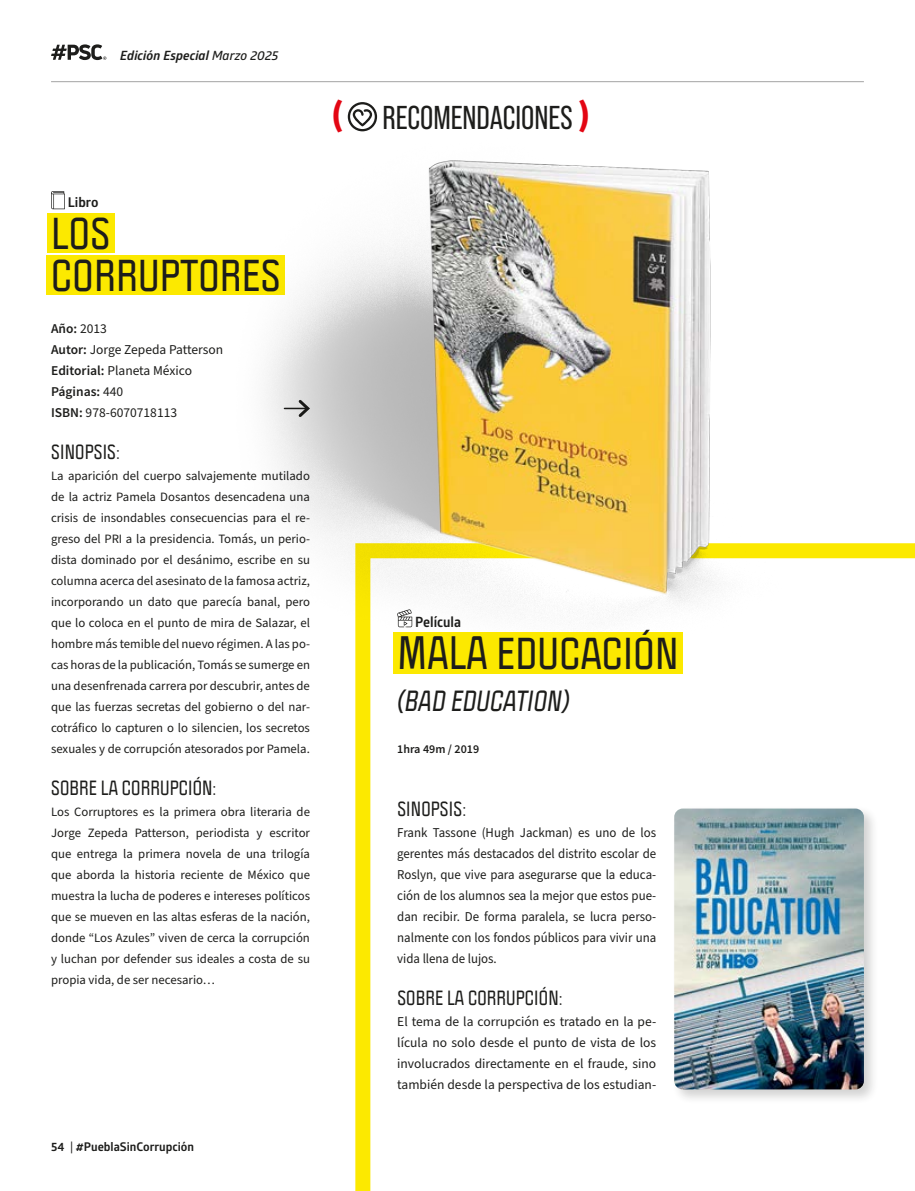
<style>
.page{position:relative;width:915px;height:1191px;background:#fff}
.page>*{position:absolute;margin:0;border:0;box-sizing:border-box;transform-origin:0 0}
.t1{font:700 39px/42px "Politica";letter-spacing:.01em;color:#1d1d1b}
.t2{font:900 36px "Source Sans Pro";color:#e30613}
.t3{font:33px "Bebas Neue Pro";color:#1d1d1b}
.t4{font:italic 700 25.5px "Politica";letter-spacing:.01em;color:#1d1d1b;scale:.95 1}
.t5{font:700 18px "Politica";letter-spacing:.01em;color:#1d1d1b;scale:.95 1}
.t6{font:700 14.1px "Glober";color:#1d1d1b;scale:.95 1}
.t7{font:13.5px/21px "Source Sans Pro";color:#1d1d1b;text-align:justify;scale:.95 1}
.t8{font:13.5px/21px "Source Sans Pro";color:#1d1d1b}
.t9{font:700 13.5px "Glober";color:#1d1d1b}
.t10{font:12.75px/21px "Source Sans Pro";color:#1d1d1b;text-align:justify}
.t11{font:italic 700 12.75px "Glober";color:#1d1d1b}
.t12{font:700 12px "Glober";color:#1d1d1b}
.t13{font:600 12px "Source Sans Pro";color:#1d1d1b}
.s1{font-weight:600}
.s2{font-size:40.95px}
.s3{font-weight:400}
</style>
<div class="page">
<div style="left:47px;top:214px;width:68px;height:39px;background:#fce900"></div>
<div style="left:47px;top:256px;width:238px;height:39px;background:#fce900"></div>
<svg style="left:51px;top:191px;width:14px;height:18px"></svg>
<svg style="left:355px;top:543px;width:559px;height:648px"></svg>
<img style="left:236px;top:82px;width:575px;height:567px">
<div style="left:393px;top:632px;width:289px;height:41px;background:#fce900"></div>
<svg style="left:397px;top:609px;width:15px;height:18px"></svg>
<hr style="left:51px;top:81px;width:812px;height:1px;background:#aeaeae">
<svg style="left:51px;top:44px;width:55px;height:16px"></svg>
<p class="t11" style="left:120px;top:47px;width:160px">Edición Especial <span class="s1">Marzo 2025</span></p>
<h2 class="t2" style="left:331px;top:91px;width:14px">(</h2>
<h2 class="t2" style="left:577px;top:91px;width:14px">)</h2>
<h3 class="t3" style="left:382px;top:99px;width:191px">RECOMENDACIONES</h3>
<p class="t9" style="left:68px;top:193px;width:32px">Libro</p>
<h1 class="t1" style="left:51px;top:211px;width:231px">LOS<br>CORRUPTORES</h1>
<p class="t8" style="left:51px;top:318px;width:173px"><span class="s1">Año:</span> 2013<br><span class="s1">Autor:</span> Jorge Zepeda Patterson<br><span class="s1">Editorial:</span> Planeta México<br><span class="s1">Páginas:</span> 440<br><span class="s1">ISBN:</span> 978-6070718113</p>
<h3 class="t5" style="left:51px;top:439px;width:74px">SINOPSIS:</h3>
<p class="t10" style="left:51px;top:466px;width:260px">La aparición del cuerpo salvajemente mutilado de la actriz Pamela Dosantos desencadena una crisis de insondables consecuencias para el re&shy;greso del PRI a la presidencia. Tomás, un perio&shy;dista dominado por el desánimo, escribe en su columna acerca del asesinato de la famosa actriz, incorporando un dato que parecía banal, pero que lo coloca en el punto de mira de Salazar, el hombre más temible del nuevo régimen. A las po&shy;cas horas de la publicación, Tomás se sumerge en una desenfrenada carrera por descubrir, antes de que las fuerzas secretas del gobierno o del nar&shy;cotráfico lo capturen o lo silencien, los secretos sexuales y de corrupción atesorados por Pamela.</p>
<h3 class="t5" style="left:51px;top:775px;width:175px">SOBRE LA CORRUPCIÓN:</h3>
<p class="t10" style="left:51px;top:802px;width:260px">Los Corruptores es la primera obra literaria de Jorge Zepeda Patterson, periodista y escritor que entrega la primera novela de una trilogía que aborda la historia reciente de México que muestra la lucha de poderes e intereses políticos que se mueven en las altas esferas de la nación, donde “Los Azules” viven de cerca la corrupción y luchan por defender sus ideales a costa de su propia vida, de ser necesario…</p>
<h3 class="t5" style="left:397px;top:796px;width:74px">SINOPSIS:</h3>
<p class="t6" style="left:415px;top:612px;width:50px">Película</p>
<h1 class="t1" style="left:397px;top:631px;width:282px"><span class="s2">MALA</span> EDUCACIÓN</h1>
<h3 class="t4" style="left:397px;top:682px;width:183px">(BAD EDUCATION)</h3>
<p class="t13" style="left:397px;top:741px;width:83px">1hra 49m / 2019</p>
<p class="t7" style="left:397px;top:822px;width:274px">Frank Tassone (Hugh Jackman) es uno de los gerentes más destacados del distrito escolar de Roslyn, que vive para asegurarse que la educa&shy;ción de los alumnos sea la mejor que estos pue&shy;dan recibir. De forma paralela, se lucra perso&shy;nalmente con los fondos públicos para vivir una vida llena de lujos.</p>
<h3 class="t5" style="left:397px;top:985px;width:175px">SOBRE LA CORRUPCIÓN:</h3>
<p class="t8" style="left:397px;top:1011px;width:260px;text-align:justify">El tema de la corrupción es tratado en la pe&shy;lícula no solo desde el punto de vista de los involucrados directamente en el fraude, sino también desde la perspectiva de los estudian-</p>
<p class="t12" style="left:51px;top:1138px;width:144px">54 <span class="s3">|</span> #PueblaSinCorrupción</p>
</div>
